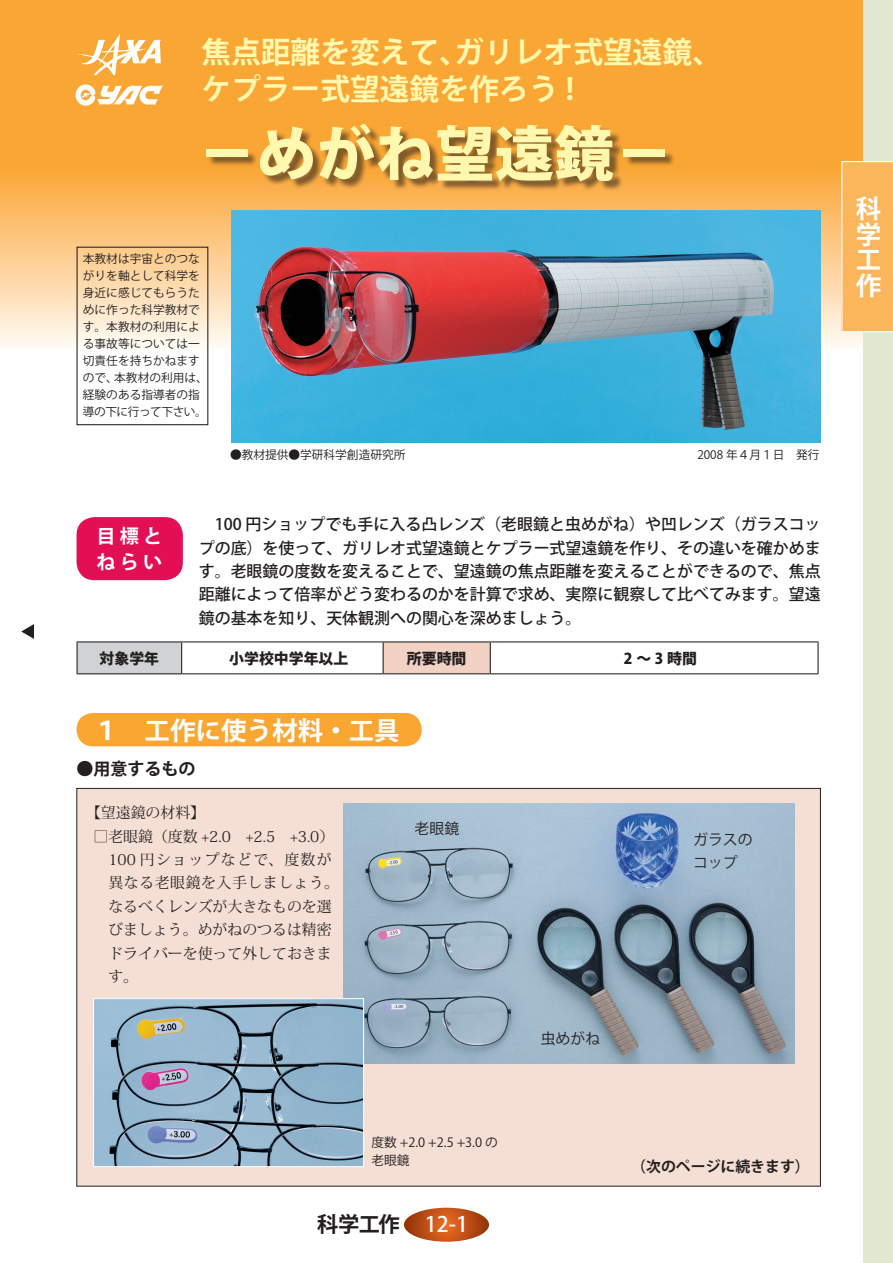
<style>
.page{position:relative;width:893px;height:1263px;background:#fff}
.page>*{position:absolute;margin:0;border:0;box-sizing:border-box;transform-origin:0 0}
.t1{font:800 59.55px "Koz Go Std";color:#fff8ae}
.t2{font:700 29.7px/37.2px "Koz Go Std";color:#fff8ae}
.t3{font:700 25.5px/25.5px "Koz Go Std";color:#fff;text-align:justify}
.t4{font:700 21.3px "Koz Go Std";color:#231f20}
.t5{font:700 19.2px/25.5px "Koz Go Std";letter-spacing:.22em;color:#fff}
.t6{font:700 16.95px "Koz Go Std";color:#231f20}
.t7{font:500 15.9px/23.4px "Koz Go Std";color:#231f20;text-align:justify}
.t8{font:14.85px "Koz Min Std";color:#231f20}
.t9{font:800 14.85px "Koz Go Std";color:#231f20}
.t10{font:14.85px "Koz Min Std";letter-spacing:.09em;color:#231f20}
.t11{font:14.85px "Koz Min Std";letter-spacing:.04em;color:#231f20}
.t12{font:14.85px/23.4px "Koz Go Std";color:#231f20}
.t13{font:700 14.85px "Koz Go Std";color:#231f20}
.t14{font:12.75px/18.1px "Koz Go Std";color:#231f20}
.t15{font:11.7px/17px "Koz Go Std";color:#231f20}
.s1{font-weight:500;color:#fff}
</style>
<div class="page">
<svg style="left:404px;top:1208px;width:85px;height:34px;background:#c15218"></svg>
<svg style="left:21px;top:624px;width:13px;height:15px"></svg>
<svg style="left:0;top:0;width:863px;height:351px;background:#f9b150"></svg>
<div style="left:863px;top:0;width:30px;height:1263px;background:#e1e8d0"></div>
<div style="left:841px;top:161px;width:52px;height:171px;background:#fbb65c"></div>
<div style="left:208px;top:125px;width:467px;height:66px;background:#231f20;opacity:.57"></div>
<div style="left:77px;top:642px;width:105px;height:32px;background:#d1d2d4"></div>
<div style="left:383px;top:642px;width:107px;height:32px;background:#f1d2c5"></div>
<hr style="left:77px;top:641px;width:105px;height:1px;background:#231f20">
<hr style="left:77px;top:642px;width:1px;height:31px;background:#231f20">
<hr style="left:182px;top:641px;width:201px;height:1px;background:#231f20">
<hr style="left:181px;top:642px;width:1px;height:31px;background:#231f20">
<hr style="left:383px;top:641px;width:107px;height:1px;background:#231f20">
<hr style="left:383px;top:642px;width:1px;height:31px;background:#231f20">
<hr style="left:490px;top:641px;width:329px;height:1px;background:#231f20">
<hr style="left:490px;top:642px;width:1px;height:31px;background:#231f20">
<hr style="left:817px;top:642px;width:2px;height:31px;background:#231f20">
<hr style="left:77px;top:673px;width:105px;height:1px;background:#231f20">
<hr style="left:182px;top:673px;width:201px;height:1px;background:#231f20">
<hr style="left:383px;top:673px;width:107px;height:1px;background:#231f20">
<hr style="left:490px;top:673px;width:329px;height:1px;background:#231f20">
<div style="left:77px;top:517px;width:106px;height:63px;background:#e20f55;border-radius:18px"></div>
<div style="left:77px;top:788px;width:743px;height:398px;background:#f5dfd5"></div>
<img style="left:231px;top:211px;width:590px;height:231px">
<img style="left:343px;top:804px;width:452px;height:259px">
<div style="left:77px;top:713px;width:345px;height:33px;background:#faa633;border-radius:16px"></div>
<img style="left:95px;top:1000px;width:267px;height:165px">
<div style="left:93px;top:998px;width:271px;height:169px;border:1px solid #fff"></div>
<img style="left:78px;top:34px;width:83px;height:41px">
<img style="left:73px;top:83px;width:91px;height:25px">
<h2 class="t2" style="left:201px;top:35px;width:522px">焦点距離を変えて、ガリレオ式望遠鏡、ケプラー式望遠鏡を作ろう !</h2>
<h1 class="t1" style="left:197px;top:115px;width:478px">－めがね望遠鏡－</h1>
<p class="t15" style="left:83px;top:251px;width:126px">本教材は宇宙とのつながりを軸として科学を身近に感じてもらうために作った科学教材です。本教材の利用による事故等については一切責任を持ちかねますので、本教材の利用は、経験のある指導者の指導の下に行って下さい。</p>
<p class="t15" style="left:230px;top:447px;width:177px">●教材提供●学研科学創造研究所</p>
<p class="t15" style="left:697px;top:447px;width:124px">2008 年４月１日　発行</p>
<p class="t5" style="left:96px;top:524px;width:67px">目標とねらい</p>
<p class="t7" style="left:199px;top:514px;width:623px">　100 円ショップでも手に入る凸レンズ（老眼鏡と虫めがね）や凹レンズ（ガラスコップの底）を使って、ガリレオ式望遠鏡とケプラー式望遠鏡を作り、その違いを確かめます。老眼鏡の度数を変えることで、望遠鏡の焦点距離を変えることができるので、焦点距離によって倍率がどう変わるのかを計算で求め、実際に観察して比べてみます。望遠鏡の基本を知り、天体観測への関心を深めましょう。</p>
<p class="t9" style="left:100px;top:648px;width:61px">対象学年</p>
<p class="t9" style="left:229px;top:648px;width:121px">小学校中学年以上</p>
<p class="t9" style="left:407px;top:648px;width:61px">所要時間</p>
<p class="t9" style="left:624px;top:648px;width:75px">2～3時間</p>
<h3 class="t3" style="left:94px;top:719px;width:308px">１　工作に使う材料・工具</h3>
<p class="t6" style="left:77px;top:758px;width:121px">●用意するもの</p>
<p class="t8" style="left:86px;top:803px;width:121px">【望遠鏡の材料】</p>
<p class="t8" style="left:94px;top:827px;width:242px">□老眼鏡（度数 +2.0　+2.5　+3.0）</p>
<p class="t10" style="left:94px;top:850px;width:240px">　100 円ショップなどで、度数が</p>
<p class="t11" style="left:108px;top:874px;width:232px">異なる老眼鏡を入手しましょう。</p>
<p class="t8" style="left:108px;top:897px;width:225px">なるべくレンズが大きなものを選</p>
<p class="t8" style="left:108px;top:920px;width:225px">びましょう。めがねのつるは精密</p>
<p class="t8" style="left:108px;top:944px;width:225px">ドライバーを使って外しておきま</p>
<p class="t8" style="left:108px;top:967px;width:31px">す。</p>
<p class="t12" style="left:415px;top:817px;width:46px">老眼鏡</p>
<p class="t12" style="left:541px;top:1028px;width:61px">虫めがね</p>
<p class="t12" style="left:693px;top:828px;width:61px">ガラスのコップ</p>
<h3 class="t3" style="left:856px;top:198px;width:26px">科学工作</h3>
<h3 class="t3" style="left:856px;top:198px;width:27px">人工衛星</h3>
<p class="t14" style="left:371px;top:1133px;width:128px">度数 +2.0 +2.5 +3.0 の老眼鏡</p>
<h3 class="t4" style="left:317px;top:1210px;width:152px">科学工作 <span class="s1">12-1</span></h3>
<p class="t13" style="left:631px;top:1157px;width:180px">（次のページに続きます）</p>
</div>
